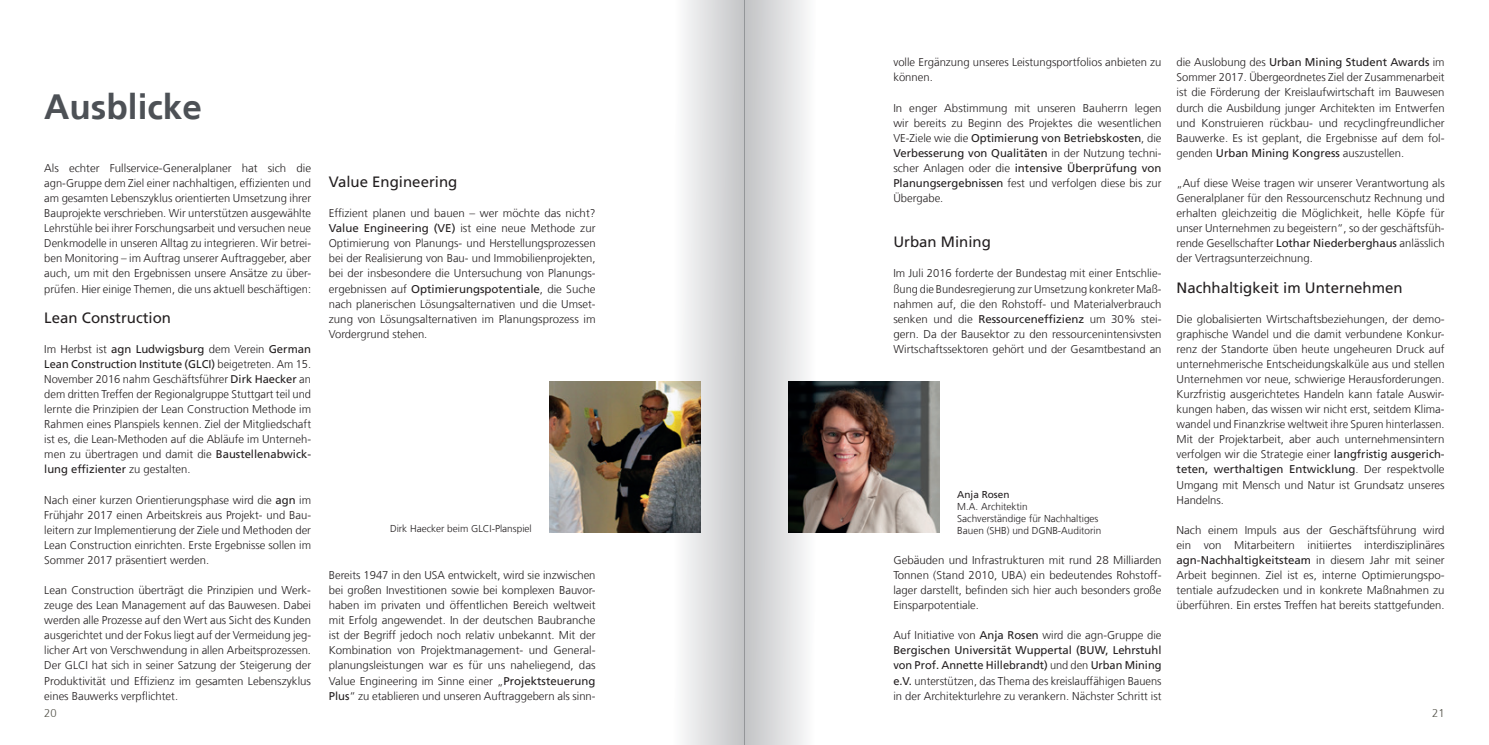
<style>
.page{position:relative;width:1489px;height:745px;background:#fff}
.page>*{position:absolute;margin:0;border:0;box-sizing:border-box;transform-origin:0 0}
.t1{font:700 35px "Frutiger";color:#4d5156}
.t2{font:15px "Frutiger LT Com";color:#231f20}
.t3{font:300 11.25px/15px "Frutiger LT Com";color:#231f20;text-align:justify}
.t4{font:300 11.25px "Frutiger";color:#535249}
.t5{font:300 10px/12px "Frutiger LT Com";color:#231f20}
.t6{font:10px "Frutiger LT Com";color:#231f20}
.s1{font-weight:400}
</style>
<div class="page">
<img style="left:549px;top:381px;width:124px;height:150px">
<img style="left:815px;top:381px;width:124px;height:150px">
<svg style="left:673px;top:1px;width:71px;height:742px"></svg>
<svg style="left:744px;top:1px;width:71px;height:742px"></svg>
<h1 class="t1" style="left:44px;top:86px;width:159px">Ausblicke</h1>
<p class="t3" style="left:44px;top:160px;width:268px">Als echter Fullservice-Generalplaner hat sich die agn-Gruppe dem Ziel einer nachhaltigen, effizienten und am gesamten Lebenszyklus orientierten Umsetzung ihrer Bauprojekte verschrieben. Wir unterstützen ausgewählte Lehrstühle bei ihrer Forschungsarbeit und versuchen neue Denkmodelle in unseren Alltag zu integrieren. Wir betrei&shy;ben Monitoring – im Auftrag unserer Auftraggeber, aber auch, um mit den Ergebnissen unsere Ansätze zu über&shy;prüfen. Hier einige Themen, die uns aktuell beschäftigen:</p>
<h2 class="t2" style="left:44px;top:308px;width:128px">Lean Construction</h2>
<p class="t3" style="left:44px;top:341px;width:268px">Im Herbst ist <span class="s1">agn Ludwigsburg</span> dem Verein <span class="s1">German Lean Construction Institute (GLCI)</span> beigetreten. Am 15.<br>November 2016 nahm Geschäftsführer <span class="s1">Dirk Haecker</span> an dem dritten Treffen der Regionalgruppe Stuttgart teil und lernte die Prinzipien der Lean Construction Methode im Rahmen eines Planspiels kennen. Ziel der Mitgliedschaft ist es, die Lean-Methoden auf die Abläufe im Unterneh&shy;men zu übertragen und damit die <span class="s1">Baustellenabwick&shy;lung effizienter</span> zu gestalten.</p>
<p class="t3" style="left:44px;top:491px;width:268px">Nach einer kurzen Orientierungsphase wird die <span class="s1">agn</span> im Frühjahr 2017 einen Arbeitskreis aus Projekt- und Bau&shy;leitern zur Implementierung der Ziele und Methoden der Lean Construction einrichten. Erste Ergebnisse sollen im Sommer 2017 präsentiert werden.</p>
<p class="t3" style="left:44px;top:582px;width:268px">Lean Construction überträgt die Prinzipien und Werk&shy;zeuge des Lean Management auf das Bauwesen. Dabei werden alle Prozesse auf den Wert aus Sicht des Kunden ausgerichtet und der Fokus liegt auf der Vermeidung jeg&shy;licher Art von Verschwendung in allen Arbeitsprozessen.<br>Der GLCI hat sich in seiner Satzung der Steigerung der Produktivität und Effizienz im gesamten Lebenszyklus eines Bauwerks verpflichtet.</p>
<h2 class="t2" style="left:329px;top:172px;width:130px">Value Engineering</h2>
<p class="t3" style="left:329px;top:205px;width:268px">Effizient planen und bauen – wer möchte das nicht?<br><span class="s1">Value Engineering (VE)</span> ist eine neue Methode zur Optimierung von Planungs- und Herstellungsprozessen bei der Realisierung von Bau- und Immobilienprojekten, bei der insbesondere die Untersuchung von Planungs&shy;ergebnissen auf <span class="s1">Optimierungspotentiale</span>, die Suche nach planerischen Lösungsalternativen und die Umset&shy;zung von Lösungsalternativen im Planungsprozess im Vordergrund stehen.</p>
<p class="t5" style="left:390px;top:522px;width:143px">Dirk Haecker beim GLCI-Planspiel</p>
<p class="t3" style="left:329px;top:567px;width:268px">Bereits 1947 in den USA entwickelt, wird sie inzwischen bei großen Investitionen sowie bei komplexen Bauvor&shy;haben im privaten und öffentlichen Bereich weltweit mit Erfolg angewendet. In der deutschen Baubranche ist der Begriff jedoch noch relativ unbekannt. Mit der Kombination von Projektmanagement- und General&shy;planungsleistungen war es für uns naheliegend, das Value Engineering im Sinne einer „<span class="s1">Projektsteuerung Plus</span>“ zu etablieren und unseren Auftraggebern als sinn-</p>
<p class="t3" style="left:893px;top:55px;width:269px">volle Ergänzung unseres Leistungsportfolios anbieten zu können.</p>
<p class="t3" style="left:893px;top:100px;width:270px">In enger Abstimmung mit unseren Bauherrn legen wir bereits zu Beginn des Projektes die wesentlichen VE-Ziele wie die <span class="s1">Optimierung von Betriebskosten</span>, die <span class="s1">Verbesserung von Qualitäten</span> in der Nutzung techni&shy;scher Anlagen oder die <span class="s1">intensive Überprüfung von Planungsergebnissen</span> fest und verfolgen diese bis zur Übergabe.</p>
<h2 class="t2" style="left:893px;top:233px;width:99px">Urban Mining</h2>
<p class="t3" style="left:893px;top:266px;width:270px">Im Juli 2016 forderte der Bundestag mit einer Entschlie&shy;ßung die Bundesregierung zur Umsetzung konkreter Maß&shy;nahmen auf, die den Rohstoff- und Materialverbrauch senken und die <span class="s1">Ressourceneffizienz</span> um 30% stei&shy;gern. Da der Bausektor zu den ressourcenintensivsten Wirtschaftssektoren gehört und der Gesamtbestand an</p>
<p class="t6" style="left:957px;top:487px;width:54px">Anja Rosen</p>
<p class="t5" style="left:957px;top:500px;width:145px">M.A. Architektin<br>Sachverständige für Nachhaltiges<br>Bauen (SHB) und DGNB-Auditorin</p>
<p class="t3" style="left:893px;top:552px;width:269px">Gebäuden und Infrastrukturen mit rund 28 Milliarden Tonnen (Stand 2010, UBA) ein bedeutendes Rohstoff&shy;lager darstellt, befinden sich hier auch besonders große Einsparpotentiale.</p>
<p class="t3" style="left:893px;top:627px;width:270px">Auf Initiative von <span class="s1">Anja Rosen</span> wird die agn-Gruppe die <span class="s1">Bergischen Universität Wuppertal (BUW, Lehrstuhl von Prof. Annette Hillebrandt)</span> und den <span class="s1">Urban Mining e.V.</span> unterstützen, das Thema des kreislauffähigen Bauens in der Architekturlehre zu verankern. Nächster Schritt ist</p>
<p class="t3" style="left:1176px;top:55px;width:270px">die Auslobung des <span class="s1">Urban Mining Student Awards</span> im Sommer 2017. Übergeordnetes Ziel der Zusammenarbeit ist die Förderung der Kreislaufwirtschaft im Bauwesen durch die Ausbildung junger Architekten im Entwerfen und Konstruieren rückbau- und recyclingfreundlicher Bauwerke. Es ist geplant, die Ergebnisse auf dem fol&shy;genden <span class="s1">Urban Mining Kongress</span> auszustellen.</p>
<p class="t3" style="left:1176px;top:175px;width:270px">„Auf diese Weise tragen wir unserer Verantwortung als Generalplaner für den Ressourcenschutz Rechnung und erhalten gleichzeitig die Möglichkeit, helle Köpfe für unser Unternehmen zu begeistern“, so der geschäftsfüh&shy;rende Gesellschafter <span class="s1">Lothar Niederberghaus</span> anlässlich der Vertragsunterzeichnung.</p>
<h2 class="t2" style="left:1176px;top:278px;width:227px">Nachhaltigkeit im Unternehmen</h2>
<p class="t3" style="left:1176px;top:311px;width:270px">Die globalisierten Wirtschaftsbeziehungen, der demo&shy;graphische Wandel und die damit verbundene Konkur&shy;renz der Standorte üben heute ungeheuren Druck auf unternehmerische Entscheidungskalküle aus und stellen Unternehmen vor neue, schwierige Herausforderungen.<br>Kurzfristig ausgerichtetes Handeln kann fatale Auswir&shy;kungen haben, das wissen wir nicht erst, seitdem Klima&shy;wandel und Finanzkrise weltweit ihre Spuren hinterlassen.<br>Mit der Projektarbeit, aber auch unternehmensintern verfolgen wir die Strategie einer <span class="s1">langfristig ausgerich&shy;teten, werthaltigen Entwicklung</span>. Der respektvolle Umgang mit Mensch und Natur ist Grundsatz unseres Handelns.</p>
<p class="t3" style="left:1176px;top:522px;width:270px">Nach einem Impuls aus der Geschäftsführung wird ein von Mitarbeitern initiiertes interdisziplinäres <span class="s1">agn-Nachhaltigkeitsteam</span> in diesem Jahr mit seiner Arbeit beginnen. Ziel ist es, interne Optimierungspo&shy;tentiale aufzudecken und in konkrete Maßnahmen zu überführen. Ein erstes Treffen hat bereits stattgefunden.</p>
<p class="t4" style="left:44px;top:706px;width:14px">20</p>
<p class="t4" style="left:1431px;top:706px;width:14px">21</p>
</div>
